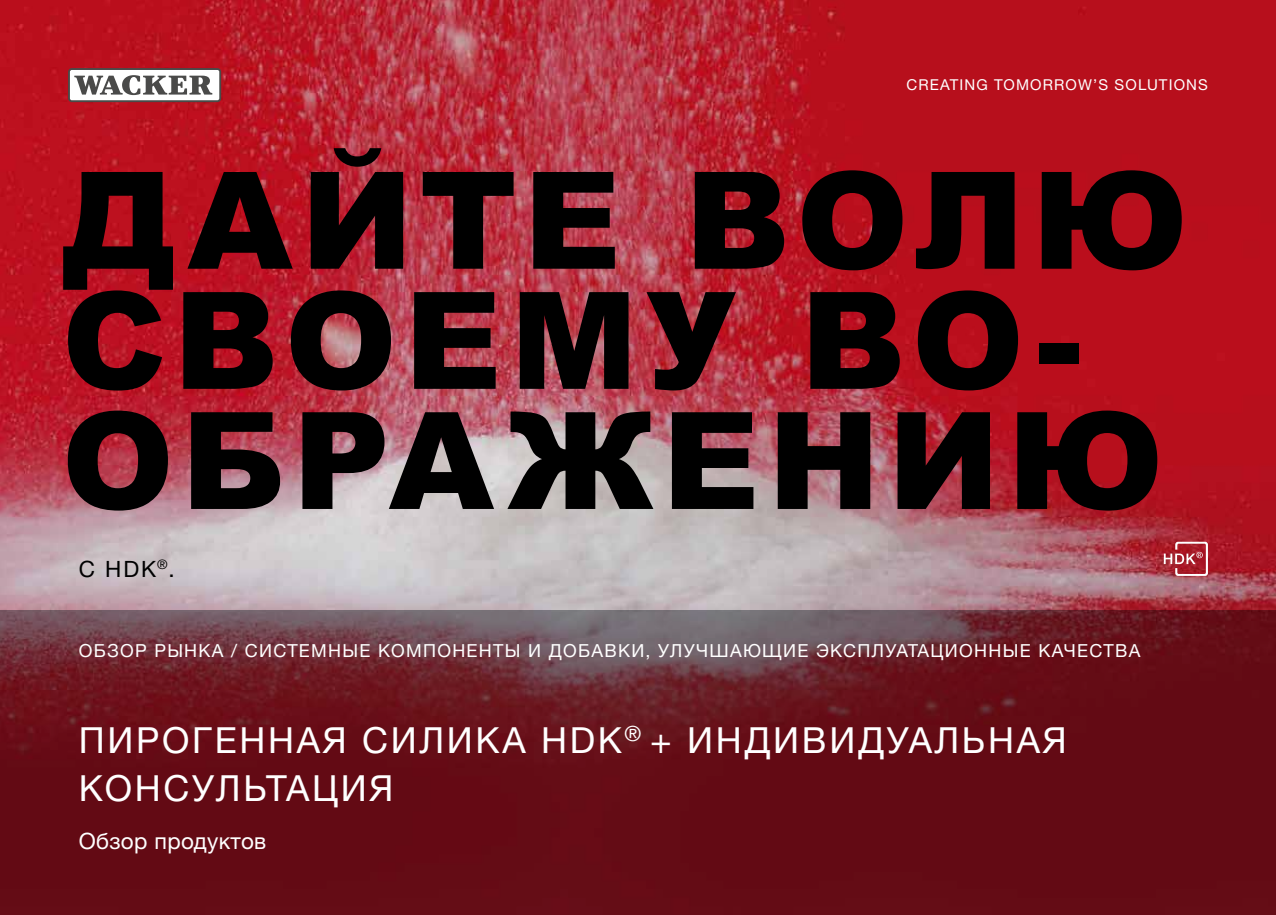
<style>
.page{position:relative;width:1276px;height:915px;background:#fff}
.page>*{position:absolute;margin:0;border:0;box-sizing:border-box;transform-origin:0 0}
.t1{font:900 135px/120px "Arial";letter-spacing:.055em;color:#000}
.t2{font:36px/48px "Neue Helveticafor WACKER 55";letter-spacing:.075em;color:#fff}
.t3{font:22.5px "Neue Helveticafor WACKER 55";letter-spacing:.015em;color:#fff}
.t4{font:22.5px "Neue Helveticafor WACKER 55";color:#000}
.t5{font:18px "Neue Helveticafor WACKER 55";letter-spacing:.07em;color:#fff}
.t6{font:15px "Neue Helveticafor WACKER 55";letter-spacing:.075em;color:#fff}
</style>
<div class="page">
<img style="left:0;top:0;width:1276px;height:610px">
<svg style="left:1163px;top:541px;width:45px;height:34px;background:#ba4f58"></svg>
<svg style="left:68px;top:68px;width:153px;height:34px"></svg>
<div style="left:70px;top:70px;width:149px;height:30px;background:#fff;border-radius:2px"></div>
<svg style="left:74px;top:75px;width:138px;height:20px"></svg>
<svg style="left:0;top:610px;width:1276px;height:304px;background:#661720"></svg>
<p class="t6" style="left:906px;top:76px;width:303px">CREATING TOMORROW’S SOLUTIONS</p>
<h1 class="t1" style="left:62px;top:156px;width:1128px">ДАЙТЕ ВОЛЮ<br>СВОЕМУ ВО-<br>ОБРАЖЕНИЮ</h1>
<p class="t4" style="left:79px;top:554px;width:97px">С HDK<sup>®</sup>.</p>
<p class="t5" style="left:79px;top:639px;width:1063px">ОБЗОР РЫНКА / СИСТЕМНЫЕ КОМПОНЕНТЫ И ДОБАВКИ, УЛУЧШАЮЩИЕ ЭКСПЛУАТАЦИОННЫЕ КАЧЕСТВА</p>
<h2 class="t2" style="left:79px;top:716px;width:989px">ПИРОГЕННАЯ СИЛИКА HDK<sup>®</sup> + ИНДИВИДУАЛЬНАЯ<br>КОНСУЛЬТАЦИЯ</h2>
<p class="t3" style="left:79px;top:827px;width:189px">Обзор продуктов</p>
</div>
